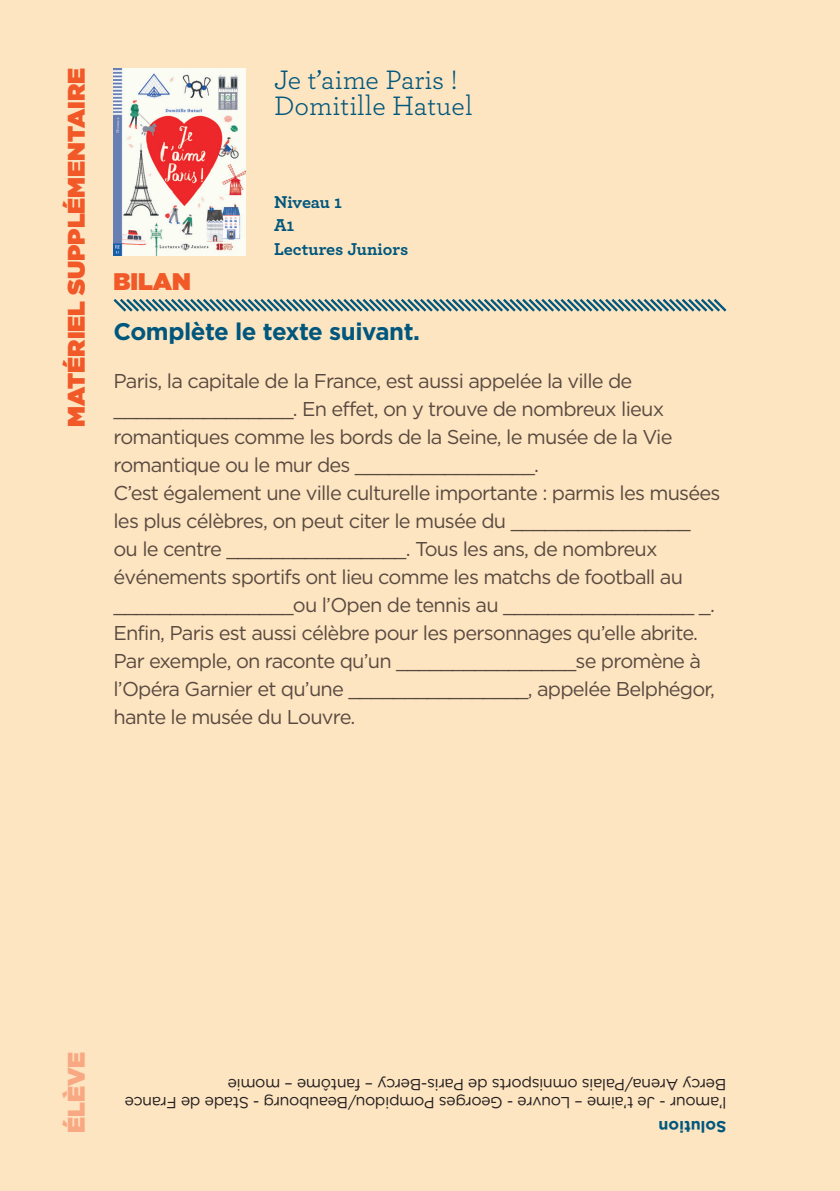
<style>
.page{position:relative;width:840px;height:1191px;background:#fff}
.page>*{position:absolute;margin:0;border:0;box-sizing:border-box;transform-origin:0 0}
.t1{font:28px/25.6px "Archer";color:#00577e}
.t2{font:900 24px "Gotham HTF";color:#f15929}
.t3{font:700 24px "Gotham HTF";letter-spacing:-.02em;color:#00577e}
.t4{font:900 24px "Gotham HTF";color:#f8a983}
.t5{font:20px/28px "Gotham HTF";letter-spacing:-.04em;color:#594a41}
.t6{font:700 18px/23.6px "Archer";color:#00577e}
.t7{font:16px/18px "Gotham HTF";letter-spacing:-.025em;color:#231f20}
.t8{font:700 16px "Gotham HTF";color:#00577e}
</style>
<div class="page">
<div style="left:0;top:0;width:839px;height:1191px;background:#fee5c1"></div>
<img style="left:113px;top:68px;width:132px;height:187px">
<svg style="left:113px;top:299px;width:614px;height:13px"></svg>
<p class="t2" style="left:62px;top:426px;width:360px;rotate:-90deg">MATÉRIEL SUPPLÉMENTAIRE</p>
<h1 class="t1" style="left:274px;top:66px;width:200px">Je t’aime Paris !<br>Domitille Hatuel</h1>
<p class="t6" style="left:274px;top:189px;width:136px">Niveau 1<br>A1<br>Lectures Juniors</p>
<p class="t2" style="left:113px;top:268px;width:79px">BILAN</p>
<p class="t3" style="left:113px;top:318px;width:308px">Complète le texte suivant.</p>
<p class="t5" style="left:113px;top:366px;width:608px">Paris, la capitale de la France, est aussi appelée la ville de ________________. En effet, on y trouve de nombreux lieux romantiques comme les bords de la Seine, le musée de la Vie romantique ou le mur des ________________.<br>C’est également une ville culturelle importante : parmis les musées les plus célèbres, on peut citer le musée du ________________<br>ou le centre ________________. Tous les ans, de nombreux événements sportifs ont lieu comme les matchs de football au ________________ou l’Open de tennis au _________________ _.<br>Enfin, Paris est aussi célèbre pour les personnages qu’elle abrite.<br>Par exemple, on raconte qu’un ________________se promène à l’Opéra Garnier et qu’une ________________, appelée Belphégor, hante le musée du Louvre.</p>
<p class="t4" style="left:62px;top:1132px;width:83px;rotate:-90deg">ÉLÈVE</p>
<p class="t7" style="left:726px;top:1112px;width:602px;rotate:-180deg">l’amour - Je t’aime – Louvre - Georges Pompidou/Beaubourg - Stade de France<br>Bercy Arena/Palais omnisports de Paris-Bercy – fantôme – momie</p>
<p class="t8" style="left:726px;top:1135px;width:69px;rotate:-180deg">Solution</p>
</div>
